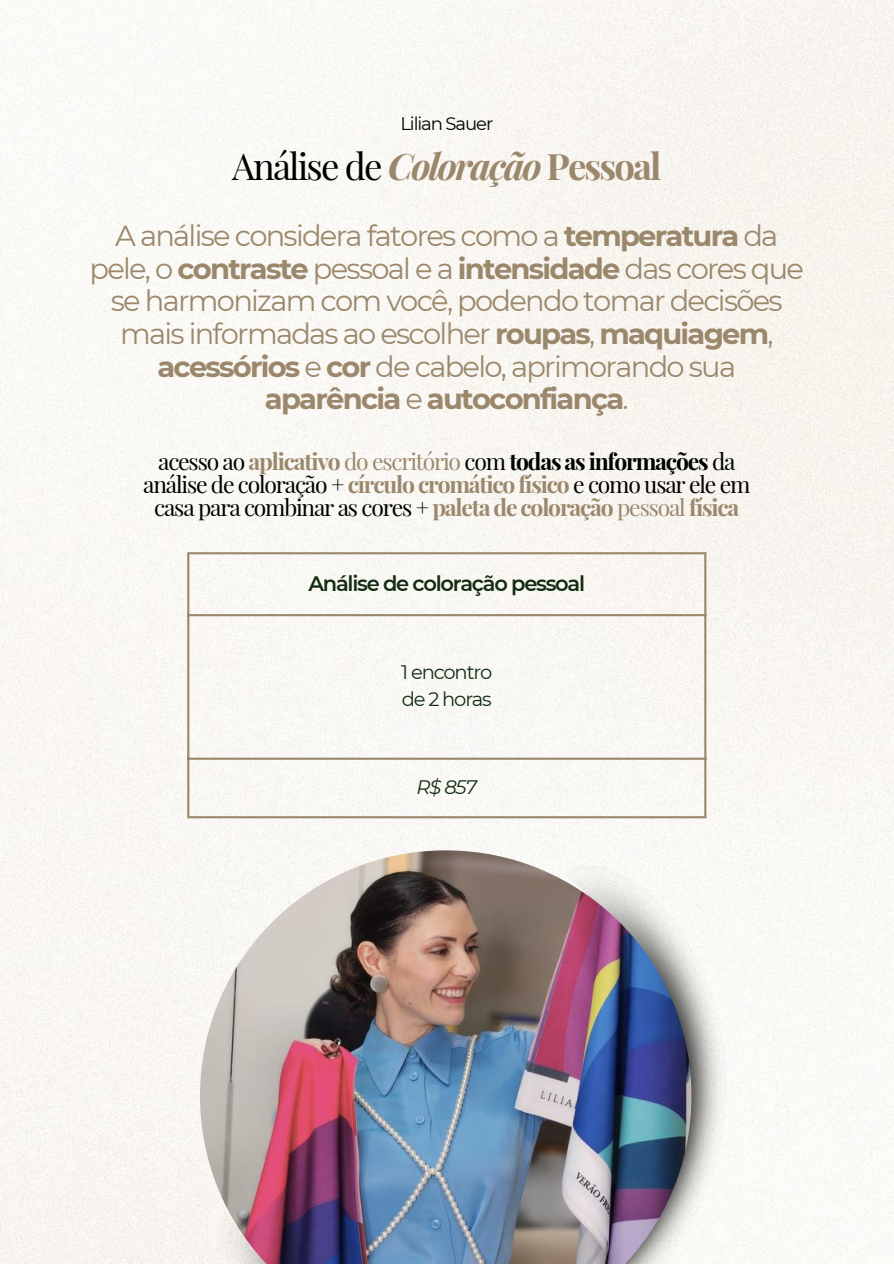
<style>
.page{position:relative;width:894px;height:1264px;background:#fff}
.page>*{position:absolute;margin:0;border:0;box-sizing:border-box;transform-origin:0 0}
.t1{font:36.45px "Playfair Display";letter-spacing:-.05em;color:#000}
.t2{font:28.95px/32.7px "Montserrat";letter-spacing:-.06em;color:#9b886c;text-align:center}
.t3{font:22.8px/22.6px "Playfair Display";letter-spacing:-.05em;color:#000;text-align:center}
.t4{font:600 21px "Montserrat";letter-spacing:-.06em;color:#132c12}
.t5{font:19.5px/27px "Montserrat";letter-spacing:-.06em;color:#132c12}
.t6{font:italic 19.5px "Montserrat";color:#132c12}
.t7{font:18px "Montserrat";letter-spacing:-.06em;color:#000}
.s1{font-weight:700;font-style:italic;color:#9b886c}
.s2{font-weight:700;color:#9b886c}
.s3{font-weight:700}
.s4{color:#9b886c}
</style>
<div class="page">
<div style="left:0;top:0;width:893px;height:1263px;background:#f9f7f3"></div>
<hr style="left:187px;top:554px;width:2px;height:262px;background:#9b886c">
<hr style="left:704px;top:554px;width:2px;height:262px;background:#9b886c">
<hr style="left:187px;top:552px;width:519px;height:2px;background:#9b886c">
<hr style="left:187px;top:614px;width:519px;height:2px;background:#9b886c">
<hr style="left:187px;top:757px;width:519px;height:2px;background:#9b886c">
<hr style="left:187px;top:816px;width:519px;height:2px;background:#9b886c">
<img style="left:691px;top:864px;width:34px;height:399px">
<img style="left:200px;top:850px;width:491px;height:413px">
<p class="t7" style="left:400px;top:113px;width:94px">Lilian Sauer</p>
<p class="t1" style="left:232px;top:141px;width:431px">Análise de <span class="s1">Coloração</span> <span class="s2">Pessoal</span></p>
<p class="t2" style="left:89px;top:219px;width:716px">A análise considera fatores como a <span class="s3">temperatura</span> da pele, o <span class="s3">contraste</span> pessoal e a <span class="s3">intensidade</span> das cores que se harmonizam com você, podendo tomar decisões mais informadas ao escolher <span class="s3">roupas</span>, <span class="s3">maquiagem</span>, <span class="s3">acessórios</span> e <span class="s3">cor</span> de cabelo, aprimorando sua <span class="s3">aparência</span> e <span class="s3">autoconfiança</span>.</p>
<p class="t3" style="left:143px;top:449px;width:608px">acesso ao <span class="s2">aplicativo</span> <span class="s4">do escritório</span> com <span class="s3">todas as informações</span> da análise de coloração + <span class="s2">círculo cromático físico</span> e como usar ele em casa para combinar as cores + <span class="s2">paleta de coloração</span> <span class="s4">pessoal</span> <span class="s2">física</span></p>
<p class="t4" style="left:308px;top:571px;width:278px">Análise de coloração pessoal</p>
<p class="t5" style="left:401px;top:658px;width:92px">1 encontro de 2 horas</p>
<p class="t6" style="left:416px;top:774px;width:62px">R$ 857</p>
</div>
